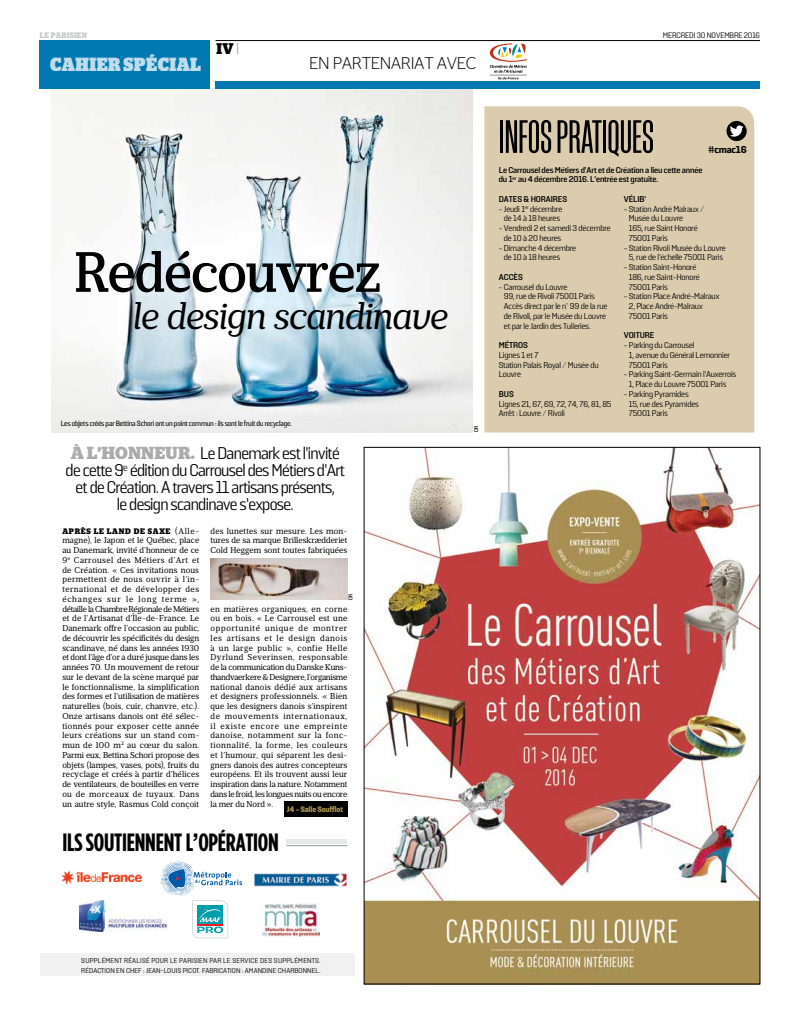
<style>
.page{position:relative;width:794px;height:1021px;background:#fff}
.page>*{position:absolute;margin:0;border:0;box-sizing:border-box;transform-origin:0 0}
.t1{font:500 56.6px "Prumo Slab";color:#000;scale:.95 1}
.t2{font:500 48px "Sorren";letter-spacing:-.015em;color:#000;scale:1.1 1}
.t3{font:italic 37.4px "Prumo Slab";letter-spacing:-.02em;color:#000;scale:.95 1}
.t4{font:700 25px "Gotham Condensed";letter-spacing:-.01em;color:#000}
.t5{font:900 19px "Stag";letter-spacing:.03em;color:#fff;scale:.9 1}
.t6{font:17px/17px "Solido";letter-spacing:-.04em;color:#000;text-align:center}
.t7{font:300 17px "Stag Sans";letter-spacing:-.02em;color:#000}
.t8{font:700 15.5px "Stag";color:#000}
.t9{font:900 10px "Solido";letter-spacing:-.02em;color:#000}
.t10{font:8.5px/9.7px "Prumo Slab";letter-spacing:.01em;color:#000;text-align:justify}
.t11{font:8.5px/9.7px "Solido";letter-spacing:-.02em;color:#000}
.t12{font:700 8.5px/9.8px "Solido";letter-spacing:-.02em;color:#000}
.t13{font:700 8px "Stag";letter-spacing:.085em;color:#000}
.t14{font:8px "Solido";letter-spacing:-.01em;color:#000}
.t15{font:800 8px "Solido";color:#a89054}
.t16{font:700 8px "Stag";color:#c7c8ca;scale:.9 1}
.t17{font:500 7.5px "Solido";letter-spacing:-.025em;color:#000}
.t18{font:7px/9.8px "Solido";letter-spacing:.03em;color:#000}
.t19{font:7px "Solido";letter-spacing:.01em;color:#000}
.t20{font:5.5px "Stag Sans";color:#000}
.s1{font-family:"Stag Sans";font-weight:100}
.s2{font-family:"Stag Bold Dot"}
.s3{font-family:"Prumo Slab";font-weight:400;font-size:8.5px}
</style>
<div class="page">
<img style="left:51px;top:88px;width:422px;height:344px">
<div style="left:40px;top:40px;width:170px;height:48px;background:#0078b2"></div>
<div style="left:215px;top:81px;width:545px;height:7px;background:#0078b2"></div>
<hr style="left:215px;top:40px;width:545px;height:1px;background:#000">
<div style="left:40px;top:953px;width:314px;height:23px;background:#f1f1f2"></div>
<img style="left:366px;top:449px;width:392px;height:533px">
<div style="left:484px;top:106px;width:270px;height:326px;background:#dbccad"></div>
<svg style="left:490px;top:43px;width:37px;height:36px"></svg>
<div style="left:286px;top:839px;width:61px;height:5px;background:#e6e7e8"></div>
<hr style="left:286px;top:845px;width:61px;height:1px;background:#939598">
<img style="left:255px;top:873px;width:91px;height:13px">
<img style="left:62px;top:870px;width:81px;height:14px">
<img style="left:80px;top:900px;width:81px;height:31px">
<svg style="left:161px;top:861px;width:81px;height:77px"></svg>
<img style="left:263px;top:903px;width:56px;height:33px">
<div style="left:726px;top:121px;width:20px;height:20px;background:#000;border-radius:50%"></div>
<svg style="left:730px;top:125px;width:13px;height:12px"></svg>
<div style="left:284px;top:801px;width:63px;height:16px;background:#000"></div>
<img style="left:210px;top:558px;width:137px;height:42px">
<p class="t16" style="left:40px;top:30px;width:24px">LE PARISI</p>
<p class="t16" style="left:77px;top:30px;width:10px">EN</p>
<p class="t14" style="left:663px;top:30px;width:99px">mercredi 30 novembre 2016</p>
<h3 class="t5" style="left:50px;top:53px;width:169px">CAHIER SPÉCIAL</h3>
<h3 class="t7" style="left:309px;top:54px;width:168px">EN PARTENARIAT AVEC</h3>
<h3 class="t8" style="left:217px;top:40px;width:24px">IV <span class="s1">I</span></h3>
<h1 class="t1" style="left:74px;top:239px;width:325px">Redécouvrez</h1>
<h3 class="t3" style="left:133px;top:294px;width:333px">le design scandinave</h3>
<p class="t17" style="left:61px;top:419px;width:233px">Les objets créés par Bettina Schori ont un point commun : ils sont le fruit du recyclage.</p>
<h3 class="t6" style="left:66px;top:445px;width:281px"><span class="s2">À L’HONNEUR.</span> Le Danemark est l’invité de cette 9<sup>e</sup> édition du Carrousel des Métiers d’Art et de Création. A travers 11 artisans présents,<br>le design scandinave s’expose.</h3>
<p class="t13" style="left:62px;top:526px;width:138px">APRÈS LE LAND DE SAXE <span class="s3">(Alle-</span></p>
<p class="t10" style="left:62px;top:535px;width:138px">magne), le Japon et le Québec, place au Danemark, invité d’honneur de ce 9<sup>e</sup> Carrousel des Métiers d’Art et de Création. « Ces invitations nous permettent de nous ouvrir à l’in&shy;ternational et de développer des échanges sur le long terme », détaille la Chambre Régionale de Métiers et de l’Artisanat d’Île-de-France. Le Danemark offre l’occasion au public, de découvrir les spécificités du design scandinave, né dans les années 1930 et dont l’âge d’or a duré jusque dans les années 70. Un mouvement de retour sur le devant de la scène marqué par le fonctionnalisme, la simplification des formes et l’utilisation de matières naturelles (bois, cuir, chanvre, etc.).<br>Onze artisans danois ont été sélec&shy;tionnés pour exposer cette année leurs créations sur un stand com&shy;mun de 100 m<sup>2</sup> au cœur du salon.<br>Parmi eux, Bettina Schori propose des objets (lampes, vases, pots), fruits du recyclage et créés à partir d’hélices de ventilateurs, de bouteilles en verre ou de morceaux de tuyaux. Dans un autre style, Rasmus Cold conçoit</p>
<p class="t10" style="left:210px;top:526px;width:138px">des lunettes sur mesure. Les mon&shy;tures de sa marque Brilleskrædderiet Cold Heggem sont toutes fabriquées</p>
<p class="t20" style="left:347px;top:600px;width:8px;rotate:-90deg">DR</p>
<p class="t10" style="left:210px;top:604px;width:138px">en matières organiques, en corne ou en bois. « Le Carrousel est une opportunité unique de montrer les artisans et le design danois à un large public », confie Helle Dyrlund Severinsen, responsable de la communication du Danske Kuns&shy;thandvaerkere &amp; Designere, l’organisme national danois dédié aux artisans et designers professionnels. « Bien que les designers danois s’inspirent de mouvements internationaux, il existe encore une empreinte danoise, notamment sur la fonc&shy;tionnalité, la forme, les couleurs et l’humour, qui séparent les desi&shy;gners danois des autres concepteurs européens. Et ils trouvent aussi leur inspiration dans la nature. Notamment dans le froid, les longues nuits ou encore la mer du Nord ».</p>
<p class="t15" style="left:287px;top:804px;width:58px">J4 - Salle Soufflot</p>
<h3 class="t4" style="left:62px;top:827px;width:218px">ILS SOUTIENNENT L’OPÉRATION</h3>
<p class="t20" style="left:473px;top:432px;width:8px;rotate:-90deg">DR</p>
<h2 class="t2" style="left:499px;top:108px;width:143px">INFOS PRATIQUES</h2>
<p class="t12" style="left:499px;top:165px;width:205px">Le Carrousel des Métiers d’Art et de Création a lieu cette année du 1<sup>er</sup> au 4 décembre 2016. L’entrée est gratuite.</p>
<p class="t12" style="left:499px;top:194px;width:48px">Dates &amp; horair</p>
<p class="t12" style="left:558px;top:194px;width:11px">es</p>
<p class="t11" style="left:499px;top:204px;width:65px;text-align:center">- Jeudi 1<sup>er</sup> décembre de 14 à 18 heures</p>
<p class="t11" style="left:504px;top:224px;width:108px;text-indent:-5px">- Vendredi 2 et samedi 3 décembre de 10 à 20 heures</p>
<p class="t11" style="left:504px;top:243px;width:74px;text-indent:-5px">- Dimanche 4 décembre de 10 à 18 heures</p>
<p class="t12" style="left:499px;top:272px;width:25px">Acc ès</p>
<p class="t11" style="left:504px;top:282px;width:105px;text-indent:-5px">- Carrousel du Louvre<br>99, rue de Rivoli 75001 Paris<br>Accès direct par le n° 99 de la rue de Rivoli, par le Musée du Louvre et par le Jardin des Tuileries.</p>
<p class="t12" style="left:499px;top:341px;width:31px">Métros</p>
<p class="t11" style="left:499px;top:350px;width:101px">Lignes 1 et 7<br>Station Palais Royal / Musée du<br>Louvre</p>
<p class="t12" style="left:499px;top:389px;width:16px">Bus</p>
<p class="t11" style="left:499px;top:399px;width:114px">Lignes 21, 67, 69, 72, 74, 76, 81, 85<br>Arrêt : Louvre / Rivoli</p>
<p class="t9" style="left:708px;top:144px;width:40px">#cmac16</p>
<p class="t12" style="left:623px;top:194px;width:24px">Vélib’</p>
<p class="t11" style="left:629px;top:204px;width:77px;text-indent:-5px">- Station André Malraux /<br>Musée du Louvre<br>165, rue Saint Honoré<br>75001 Paris</p>
<p class="t11" style="left:623px;top:243px;width:103px;text-align:center">- Station Rivoli Musée du Louvre<br>5, rue de l’échelle 75001 Paris</p>
<p class="t11" style="left:629px;top:263px;width:72px;text-indent:-5px">- Station Saint-Honoré<br>186, rue Saint-Honoré<br>75001 Paris</p>
<p class="t11" style="left:629px;top:292px;width:92px;text-indent:-5px">- Station Place André-Malraux<br>2, Place André-Malraux<br>75001 Paris</p>
<p class="t12" style="left:623px;top:331px;width:32px">Voiture</p>
<p class="t11" style="left:629px;top:341px;width:103px;text-indent:-5px">- Parking du Carrousel<br>1, avenue du Général Lemonnier<br>75001 Paris</p>
<p class="t11" style="left:623px;top:370px;width:114px;text-align:center">- Parking Saint-Germain l’Auxerrois<br>1, Place du Louvre 75001 Paris</p>
<p class="t11" style="left:629px;top:389px;width:72px;text-indent:-5px">- Parking Pyramides<br>15, rue des Pyramides<br>75001 Paris</p>
<p class="t18" style="left:81px;top:955px;width:241px">Supplément réalisé pour Le Parisien par le service des suppléments.<br>Rédact</p>
<p class="t19" style="left:105px;top:966px;width:217px">ion en chef : Jean-Louis Picot. Fabrication : Amandine Charbonnel.</p>
</div>
